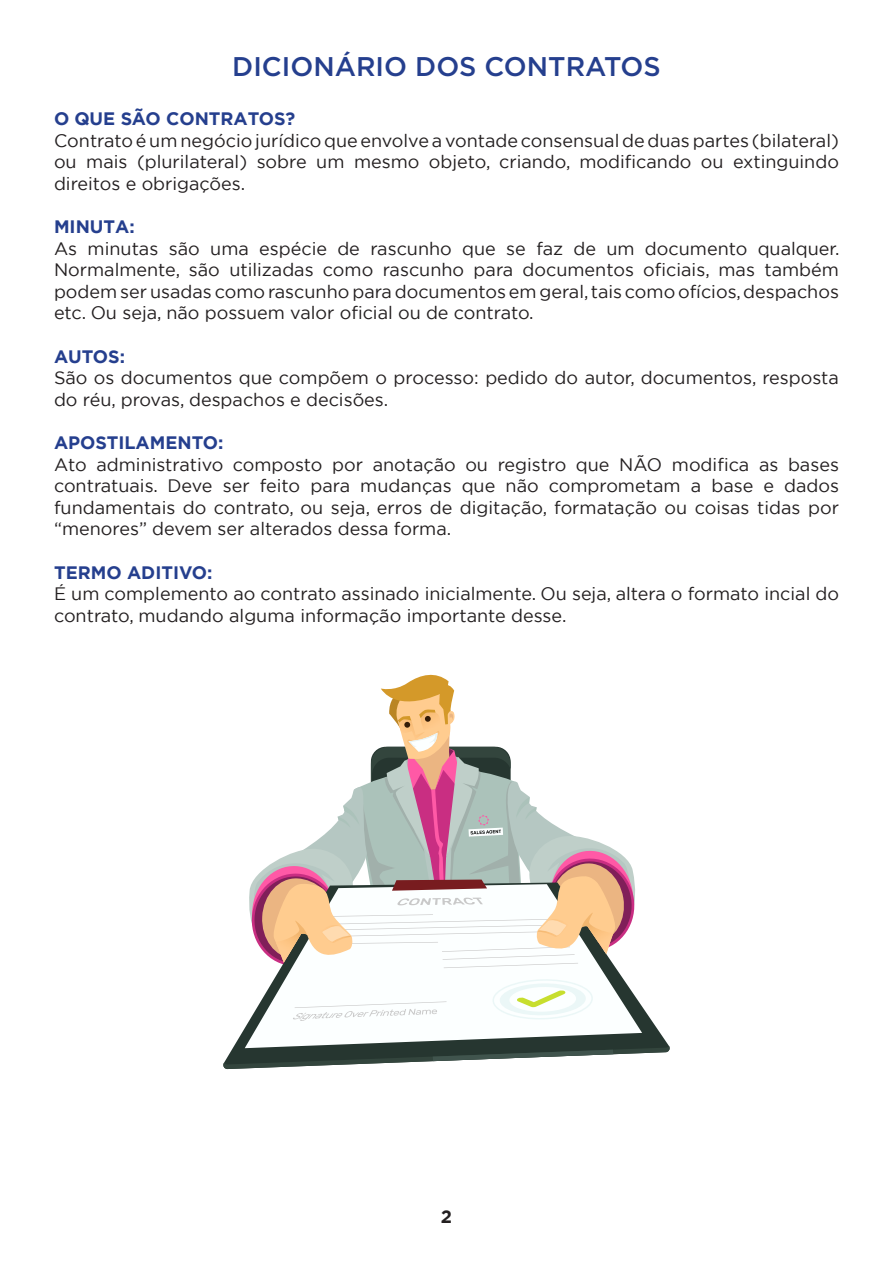
<style>
.page{position:relative;width:893px;height:1263px;background:#fff}
.page>*{position:absolute;margin:0;border:0;box-sizing:border-box;transform-origin:0 0}
.t1{font:500 27px "Gotham";color:#253f8e}
.t2{font:18px/21.6px "Gotham";color:#231f20;text-align:justify}
.t3{font:700 18px "Gotham";color:#253f8e}
.t4{font:700 18px "Gotham";color:#231f20}
</style>
<div class="page">
<svg style="left:234px;top:1006px;width:435px;height:40px"></svg>
<svg style="left:245px;top:967px;width:397px;height:79px"></svg>
<svg style="left:492px;top:978px;width:101px;height:41px"></svg>
<svg style="left:295px;top:1001px;width:152px;height:7px"></svg>
<svg style="left:444px;top:963px;width:134px;height:5px"></svg>
<svg style="left:293px;top:1009px;width:144px;height:12px"></svg>
<svg style="left:223px;top:1046px;width:447px;height:23px"></svg>
<svg style="left:249px;top:674px;width:386px;height:293px"></svg>
<p class="t1" style="left:232px;top:48px;width:430px">DICIONÁRIO DOS CONTRATOS</p>
<p class="t3" style="left:54px;top:107px;width:243px">O QUE SÃO CONTRATOS?</p>
<p class="t2" style="left:54px;top:129px;width:786px">Contrato é um negócio jurídico que envolve a vontade consensual de duas partes (bilateral) ou mais (plurilateral) sobre um mesmo objeto, criando, modificando ou extinguindo direitos e obrigações.</p>
<p class="t3" style="left:54px;top:215px;width:82px">MINUTA:</p>
<p class="t2" style="left:54px;top:237px;width:787px">As minutas são uma espécie de rascunho que se faz de um documento qualquer.<br>Normalmente, são utilizadas como rascunho para documentos oficiais, mas também podem ser usadas como rascunho para documentos em geral, tais como ofícios, despachos etc. Ou seja, não possuem valor oficial ou de contrato.</p>
<p class="t3" style="left:54px;top:344px;width:73px">AUTOS:</p>
<p class="t2" style="left:54px;top:367px;width:786px">São os documentos que compõem o processo: pedido do autor, documentos, resposta do réu, provas, despachos e decisões.</p>
<p class="t3" style="left:54px;top:431px;width:171px">APOSTILAMENTO:</p>
<p class="t2" style="left:54px;top:453px;width:786px">Ato administrativo composto por anotação ou registro que NÃO modifica as bases contratuais. Deve ser feito para mudanças que não comprometam a base e dados fundamentais do contrato, ou seja, erros de digitação, formatação ou coisas tidas por “menores” devem ser alterados dessa forma.</p>
<p class="t3" style="left:54px;top:560px;width:160px">TERMO ADITIVO:</p>
<p class="t2" style="left:54px;top:583px;width:786px">É um complemento ao contrato assinado inicialmente. Ou seja, altera o formato incial do contrato, mudando alguma informação importante desse.</p>
<p class="t4" style="left:441px;top:1205px;width:13px">2</p>
</div>
